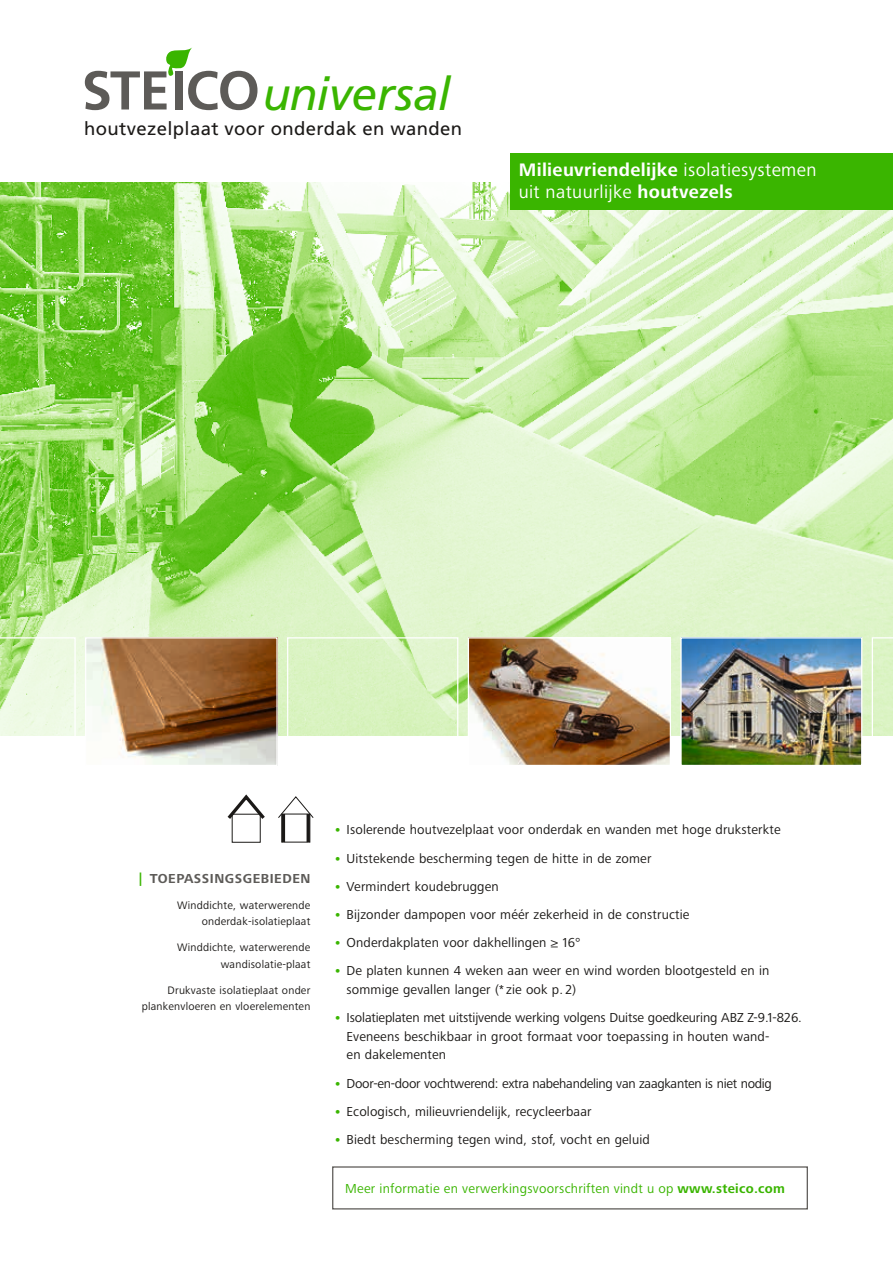
<style>
.page{position:relative;width:893px;height:1263px;background:#fff}
.page>*{position:absolute;margin:0;border:0;box-sizing:border-box;transform-origin:0 0}
.t1{font:italic 46.2px "Frutiger";letter-spacing:-.01em;color:#3ab500}
.t2{font:18.75px/22.5px "Frutiger Next LTW1 G";letter-spacing:.02em;color:#fff}
.t3{font:18.6px "Frutiger";letter-spacing:.02em;color:#1b1917}
.t4{font:13.5px/18.8px "Frutiger Next LTW1 G";letter-spacing:.01em;color:#1b1917}
.t5{font:13.5px "Frutiger Next LTW1 G";letter-spacing:-.02em;color:#1b1917}
.t6{font:13.5px "Frutiger Next LTW1 G";letter-spacing:.02em;color:#3ab500}
.t7{font:700 13.5px "Frutiger Next LTW1 G";letter-spacing:.04em;color:#5d5b58}
.t8{font:11.25px/16.5px "Frutiger Next LTW1 G";letter-spacing:.02em;color:#1b1917;text-align:right}
.s1{font-weight:700}
.s2{color:#3ab500}
.s3{font-weight:700;color:#3ab500}
</style>
<div class="page">
<img style="left:0;top:183px;width:893px;height:553px">
<svg style="left:85px;top:47px;width:172px;height:63px"></svg>
<img style="left:87px;top:639px;width:189px;height:125px">
<div style="left:85px;top:637px;width:193px;height:129px;border:1px solid #fff"></div>
<div style="left:287px;top:637px;width:171px;height:129px;border:1px solid #fff"></div>
<svg style="left:0;top:637px;width:76px;height:99px;background:#e2f5d2"></svg>
<svg style="left:872px;top:637px;width:21px;height:99px;background:#ddf4c7"></svg>
<img style="left:470px;top:639px;width:199px;height:125px">
<div style="left:468px;top:637px;width:203px;height:129px;border:1px solid #fff"></div>
<img style="left:682px;top:639px;width:178px;height:125px">
<div style="left:680px;top:637px;width:182px;height:129px;border:1px solid #fff"></div>
<div style="left:332px;top:1166px;width:476px;height:43px;border:1px solid #5d5b58"></div>
<div style="left:281px;top:814px;width:29px;height:28px;border:1px solid #1b1917"></div>
<svg style="left:278px;top:796px;width:36px;height:23px"></svg>
<hr style="left:282px;top:814px;width:3px;height:28px;background:#1b1917">
<hr style="left:307px;top:814px;width:3px;height:28px;background:#1b1917">
<div style="left:232px;top:814px;width:29px;height:29px;border:1px solid #1b1917"></div>
<svg style="left:227px;top:794px;width:38px;height:28px"></svg>
<div style="left:510px;top:153px;width:383px;height:57px;background:#3ab500"></div>
<h1 class="t1" style="left:263px;top:67px;width:189px">universal</h1>
<h3 class="t3" style="left:84px;top:118px;width:380px">houtvezelplaat voor onderdak en wanden</h3>
<h2 class="t2" style="left:519px;top:159px;width:299px"><span class="s1">Milieuvriendelijke</span> isolatiesystemen uit natuurlijke <span class="s1">houtvezels</span></h2>
<p class="t7" style="left:139px;top:871px;width:173px"><span class="s2">|</span> TOEPASSINGSGEBIEDEN</p>
<p class="t8" style="left:177px;top:897px;width:135px">Winddichte, waterwerende onderdak-isolatieplaat</p>
<p class="t8" style="left:177px;top:940px;width:135px">Winddichte, waterwerende wandisolatie-plaat</p>
<p class="t8" style="left:142px;top:982px;width:170px">Drukvaste isolatieplaat onder plankenvloeren en vloerelementen</p>
<p class="t4" style="left:334px;top:821px;width:448px"><span class="s3">•</span> Isolerende houtvezelplaat voor onderdak en wanden met hoge druksterkte</p>
<p class="t4" style="left:334px;top:849px;width:319px"><span class="s3">•</span> Uitstekende bescherming tegen de hitte in de zomer</p>
<p class="t4" style="left:334px;top:877px;width:166px"><span class="s3">•</span> Vermindert koudebruggen</p>
<p class="t4" style="left:334px;top:905px;width:357px"><span class="s3">•</span> Bijzonder dampopen voor méér zekerheid in de constructie</p>
<p class="t4" style="left:334px;top:933px;width:248px"><span class="s3">•</span> Onderdakplaten voor dakhellingen ≥ 16°</p>
<p class="t4" style="left:347px;top:962px;width:424px;text-indent:-13px"><span class="s3">•</span> De platen kunnen 4 weken aan weer en wind worden blootgesteld en in sommige gevallen langer (* zie ook p. 2)</p>
<p class="t4" style="left:347px;top:1008px;width:457px;text-indent:-13px"><span class="s3">•</span> Isolatieplaten met uitstijvende werking volgens Duitse goedkeuring ABZ Z-9.1-826.<br>Eveneens beschikbaar in groot formaat voor toepassing in houten wand-<br>en dakelementen</p>
<p class="t5" style="left:334px;top:1075px;width:440px"><span class="s3">•</span> Door-en-door vochtwerend: extra nabehandeling van zaagkanten is niet nodig</p>
<p class="t4" style="left:334px;top:1102px;width:259px"><span class="s3">•</span> Ecologisch, milieuvriendelijk, recycleerbaar</p>
<p class="t4" style="left:334px;top:1130px;width:317px"><span class="s3">•</span> Biedt bescherming tegen wind, stof, vocht en geluid</p>
<p class="t6" style="left:345px;top:1181px;width:441px">Meer informatie en verwerkingsvoorschriften vindt u op <span class="s1">www.steico.com</span></p>
</div>
